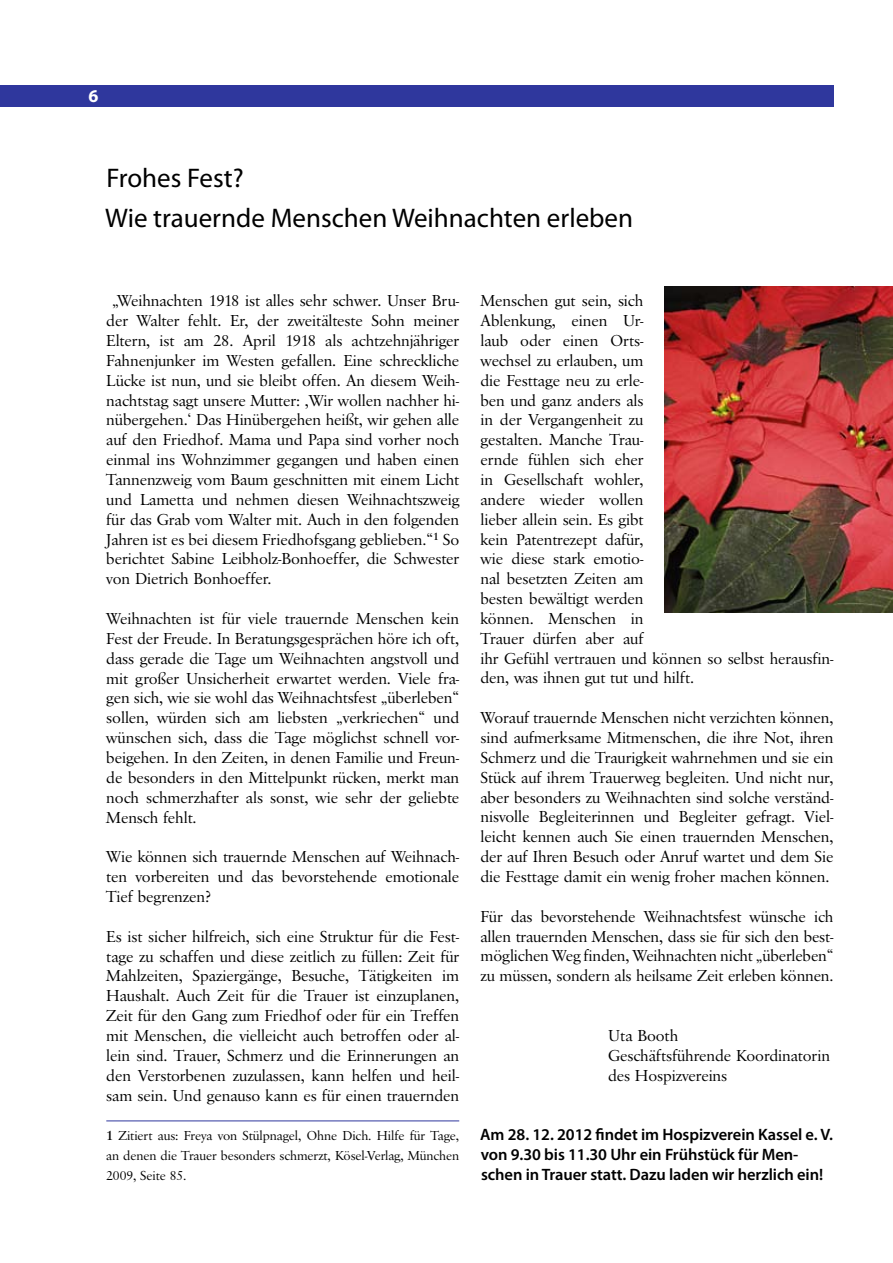
<style>
.page{position:relative;width:893px;height:1263px;background:#fff}
.page>*{position:absolute;margin:0;border:0;box-sizing:border-box;transform-origin:0 0}
.t1{font:27px/39.8px "Myriad Pro";color:#000}
.t2{font:700 18px "Myriad Pro";color:#fff}
.t3{font:16.5px/19.8px "Savoy";letter-spacing:-.005em;color:#000;text-align:justify}
.t4{font:600 16.5px/19.8px "Myriad Pro";letter-spacing:-.005em;color:#000}
.t5{font:13.5px/19.8px "Savoy";letter-spacing:-.005em;color:#000;text-align:justify}
.s1{font-weight:700}
</style>
<div class="page">
<div style="left:0;top:85px;width:833px;height:21px;background:#2f379d"></div>
<img style="left:665px;top:286px;width:228px;height:327px">
<hr style="left:106px;top:1120px;width:353px;height:1px;background:#2f379d">
<p class="t2" style="left:89px;top:84px;width:11px">6</p>
<h1 class="t1" style="left:105px;top:158px;width:529px">Frohes Fest?<br>Wie trauernde Menschen Weihnachten erleben</h1>
<p class="t3" style="left:106px;top:291px;width:354px;text-indent:6px">„Weihnachten 1918 ist alles sehr schwer. Unser Bru&shy;der Walter fehlt. Er, der zweitälteste Sohn meiner Eltern, ist am 28. April 1918 als achtzehnjähriger Fahnenjunker im Westen gefallen. Eine schreckliche Lücke ist nun, und sie bleibt offen. An diesem Weih&shy;nachtstag sagt unsere Mutter: ‚Wir wollen nachher hi&shy;nübergehen.‘ Das Hinübergehen heißt, wir gehen alle auf den Friedhof. Mama und Papa sind vorher noch einmal ins Wohnzimmer gegangen und haben einen Tannenzweig vom Baum geschnitten mit einem Licht und Lametta und nehmen diesen Weihnachtszweig für das Grab vom Walter mit. Auch in den folgenden Jahren ist es bei diesem Friedhofsgang geblieben.“<sup>1</sup> So berichtet Sabine Leibholz-Bonhoeffer, die Schwester von Dietrich Bonhoeffer.</p>
<p class="t3" style="left:106px;top:609px;width:354px">Weihnachten ist für viele trauernde Menschen kein Fest der Freude. In Beratungsgesprächen höre ich oft, dass gerade die Tage um Weihnachten angstvoll und mit großer Unsicherheit erwartet werden. Viele fra&shy;gen sich, wie sie wohl das Weihnachtsfest „überleben“ sollen, würden sich am liebsten „verkriechen“ und wünschen sich, dass die Tage möglichst schnell vor&shy;beigehen. In den Zeiten, in denen Familie und Freun&shy;de besonders in den Mittelpunkt rücken, merkt man noch schmerzhafter als sonst, wie sehr der geliebte Mensch fehlt.</p>
<p class="t3" style="left:106px;top:847px;width:354px">Wie können sich trauernde Menschen auf Weihnach&shy;ten vorbereiten und das bevorstehende emotionale Tief begrenzen?</p>
<p class="t3" style="left:106px;top:926px;width:354px">Es ist sicher hilfreich, sich eine Struktur für die Fest&shy;tage zu schaffen und diese zeitlich zu füllen: Zeit für Mahlzeiten, Spaziergänge, Besuche, Tätigkeiten im Haushalt. Auch Zeit für die Trauer ist einzuplanen, Zeit für den Gang zum Friedhof oder für ein Treffen mit Menschen, die vielleicht auch betroffen oder al&shy;lein sind. Trauer, Schmerz und die Erinnerungen an den Verstorbenen zuzulassen, kann helfen und heil&shy;sam sein. Und genauso kann es für einen trauernden</p>
<p class="t5" style="left:106px;top:1126px;width:354px"><span class="s1">1</span> Zitiert aus: Freya von Stülpnagel, Ohne Dich. Hilfe für Tage, an denen die Trauer besonders schmerzt, Kösel-Verlag, München 2009, Seite 85.</p>
<p class="t3" style="left:480px;top:291px;width:354px;text-align:left">Menschen gut sein, sich<br>Ablenkung, einen Ur-<br>laub oder einen Orts-<br>wechsel zu erlauben, um<br>die Festtage neu zu erle-<br>ben und ganz anders als<br>in der Vergangenheit zu<br>gestalten. Manche Trau-<br>ernde fühlen sich eher<br>in Gesellschaft wohler,<br>andere wieder wollen<br>lieber allein sein. Es gibt<br>kein Patentrezept dafür,<br>wie diese stark emotio-<br>nal besetzten Zeiten am<br>besten bewältigt werden<br>können. Menschen in<br>Trauer dürfen aber auf<br>ihr Gefühl vertrauen und können so selbst herausfin&shy;den, was ihnen gut tut und hilft.</p>
<p class="t3" style="left:480px;top:708px;width:354px">Worauf trauernde Menschen nicht verzichten können, sind aufmerksame Mitmenschen, die ihre Not, ihren Schmerz und die Traurigkeit wahrnehmen und sie ein Stück auf ihrem Trauerweg begleiten. Und nicht nur, aber besonders zu Weihnachten sind solche verständ&shy;nisvolle Begleiterinnen und Begleiter gefragt. Viel&shy;leicht kennen auch Sie einen trauernden Menschen, der auf Ihren Besuch oder Anruf wartet und dem Sie die Festtage damit ein wenig froher machen können.</p>
<p class="t3" style="left:480px;top:906px;width:354px">Für das bevorstehende Weihnachtsfest wünsche ich allen trauernden Menschen, dass sie für sich den best&shy;möglichen Weg finden, Weihnachten nicht „überleben“ zu müssen, sondern als heilsame Zeit erleben können.</p>
<p class="t3" style="left:608px;top:1026px;width:223px;text-align:left">Uta Booth<br>Geschäftsführende Koordinatorin des Hospizvereins</p>
<p class="t4" style="left:480px;top:1124px;width:354px">Am 28. 12. 2012 findet im Hospizverein Kassel e. V. von 9.30 bis 11.30 Uhr ein Frühstück für Men&shy;schen in Trauer statt. Dazu laden wir herzlich ein!</p>
</div>
